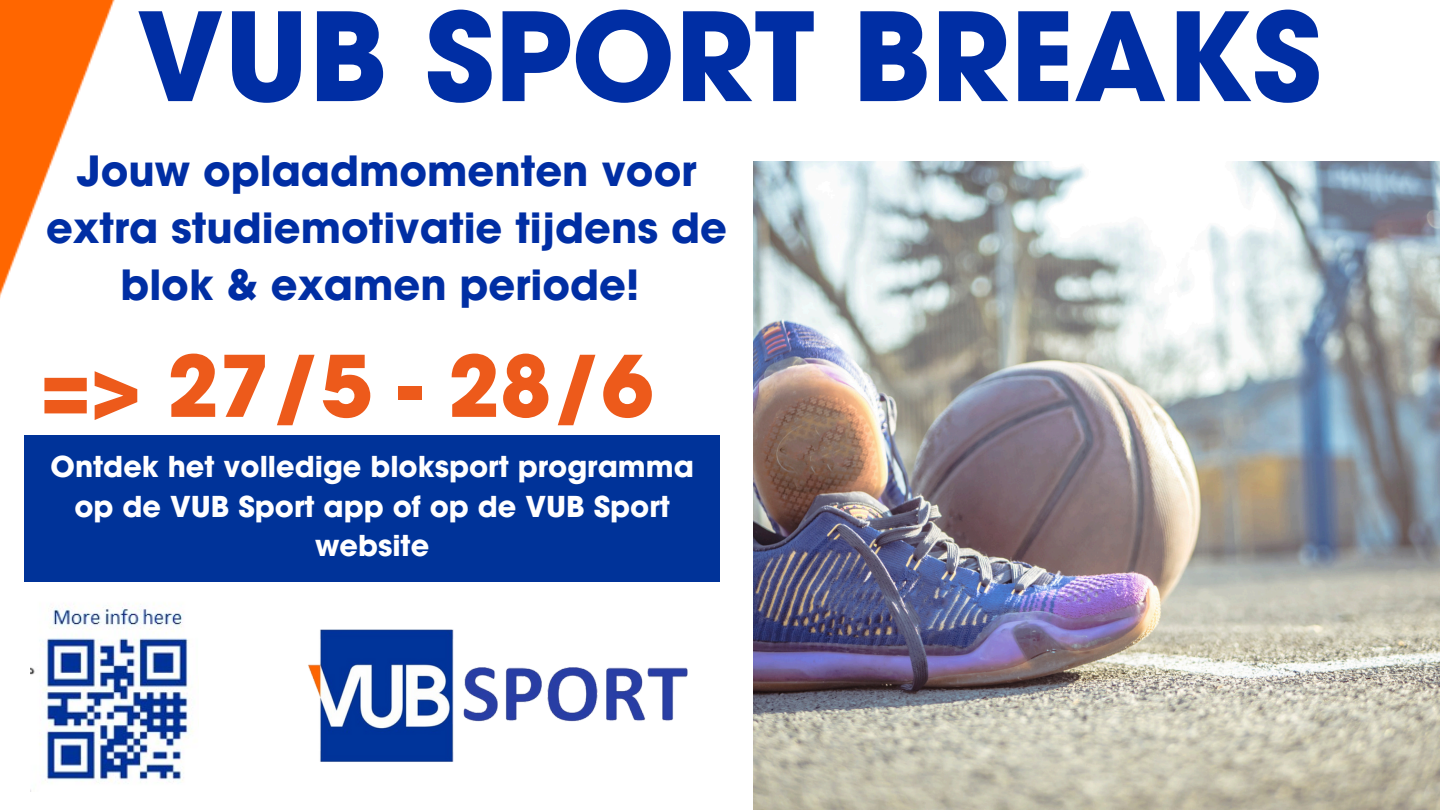
<style>
.page{position:relative;width:1440px;height:810px;background:#fff}
.page>*{position:absolute;margin:0;border:0;box-sizing:border-box;transform-origin:0 0}
.t1{font:700 121.4px "ITC Avant Garde Pro";color:#002ea4}
.t2{font:700 83.9px "ITC Avant Garde Pro";color:#ed5a1b}
.t3{font:700 41.6px/57.2px "ITC Avant Garde Pro";color:#002ea4;text-align:center}
.t4{font:700 28.8px/39.8px "ITC Avant Garde Pro";color:#fff;text-align:center}
</style>
<div class="page">
<div style="left:24px;top:435px;width:696px;height:146px;background:#039"></div>
<img style="left:0;top:0;width:115px;height:298px">
<img style="left:753px;top:161px;width:687px;height:649px">
<img style="left:308px;top:629px;width:380px;height:133px">
<img style="left:30px;top:603px;width:163px;height:189px">
<p class="t1" style="left:136px;top:11px;width:1187px">VUB SPORT BREAKS</p>
<p class="t3" style="left:46px;top:147px;width:682px">Jouw oplaadmomenten voor extra studiemotivatie tijdens de blok &amp; examen periode!</p>
<p class="t2" style="left:40px;top:355px;width:614px">=&gt; 27/5 - 28/6</p>
<h2 class="t4" style="left:51px;top:450px;width:645px">Ontdek het volledige bloksport programma op de VUB Sport app of op de VUB Sport website</h2>
</div>
